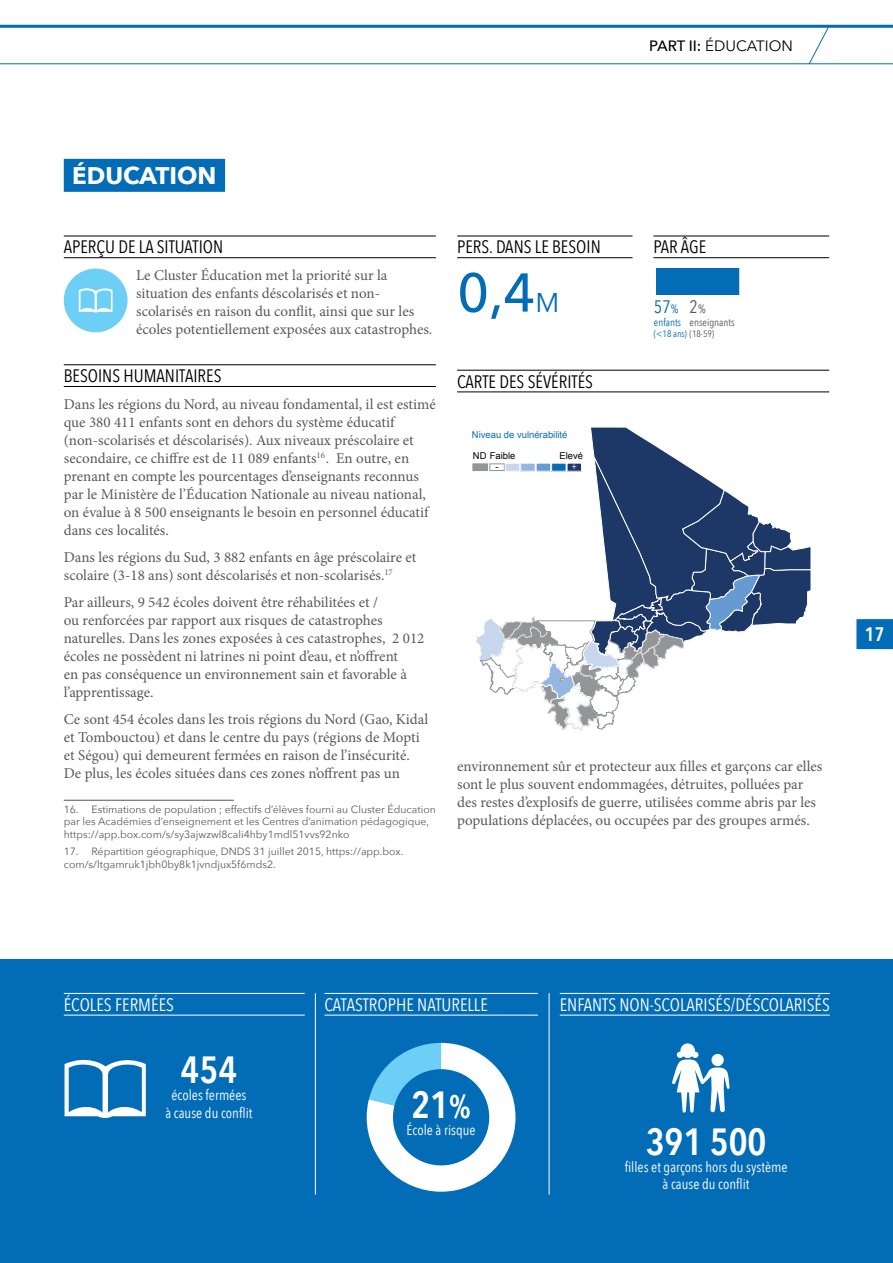
<style>
.page{position:relative;width:893px;height:1263px;background:#fff}
.page>*{position:absolute;margin:0;border:0;box-sizing:border-box;transform-origin:0 0}
.t1{font:500 54px "Avenir Next";color:#036cb6}
.t2{font:600 37.8px "Avenir Next Condensed";color:#fff}
.t3{font:700 24px "Avenir Next";color:#fff}
.t4{font:600 19.5px "Avenir Next Condensed";color:#fff}
.t5{font:18px "Avenir Next Condensed";color:#000}
.t6{font:18px "Avenir Next Condensed";color:#fff}
.t7{font:18px "Avenir Next Condensed";color:#036cb6}
.t8{font:18px "Avenir Next Condensed";color:#58595b}
.t9{font:15px/18px "Minion Pro";color:#58595b}
.t10{font:15px "Avenir Next";color:#000}
.t11{font:14.4px/17.2px "Avenir Next Condensed";color:#fff;text-align:center}
.t12{font:10.5px/12.6px "Avenir Next";color:#58595b}
.t13{font:10.5px "Avenir Next Condensed";color:#58595b}
.t14{font:10.5px "Avenir Next Condensed";color:#036cb6}
.t15{font:9.45px "Arial";color:#086cb6}
.t16{font:9.45px "Avenir Next Condensed";color:#036cb6}
.t17{font:9.45px "Arial";color:#000}
.t18{font:9.45px "Arial";color:#dcddde}
.s1{font-weight:500}
.s2{font-weight:400;font-size:27px}
.s3{font-size:12px}
.s4{color:#58595b}
.s5{font-size:32.4px}
</style>
<div class="page">
<svg style="left:808px;top:28px;width:22px;height:37px"></svg>
<div style="left:856px;top:619px;width:37px;height:30px;background:#036cb6"></div>
<hr style="left:0;top:63px;width:893px;height:1px;background:#036cb6">
<hr style="left:0;top:25px;width:893px;height:3px;background:#036cb6">
<hr style="left:457px;top:236px;width:175px;height:1px;background:#000">
<hr style="left:457px;top:257px;width:175px;height:1px;background:#000">
<div style="left:64px;top:159px;width:161px;height:33px;background:#036cb6"></div>
<hr style="left:457px;top:370px;width:372px;height:1px;background:#000">
<hr style="left:457px;top:392px;width:372px;height:1px;background:#000">
<hr style="left:64px;top:236px;width:372px;height:1px;background:#000">
<hr style="left:64px;top:257px;width:372px;height:1px;background:#000">
<hr style="left:64px;top:364px;width:372px;height:1px;background:#000">
<hr style="left:64px;top:386px;width:372px;height:1px;background:#000">
<hr style="left:64px;top:800px;width:170px;height:1px;background:#58595b">
<hr style="left:653px;top:236px;width:176px;height:1px;background:#000">
<hr style="left:653px;top:257px;width:176px;height:1px;background:#000">
<hr style="left:738px;top:268px;width:2px;height:27px;background:#d1d3d4">
<div style="left:656px;top:268px;width:82px;height:27px;background:#036cb6"></div>
<svg style="left:476px;top:427px;width:335px;height:304px"></svg>
<div style="left:490px;top:464px;width:14px;height:6px;background:#fff"></div>
<div style="left:489px;top:463px;width:16px;height:8px;border:1px solid #939598"></div>
<div style="left:505px;top:463px;width:15px;height:8px;background:#c8d6ee"></div>
<div style="left:505px;top:463px;width:15px;height:9px;border:1px solid #fff"></div>
<div style="left:521px;top:463px;width:14px;height:8px;background:#95b6e0"></div>
<div style="left:520px;top:463px;width:16px;height:9px;border:1px solid #fff"></div>
<div style="left:536px;top:463px;width:15px;height:8px;background:#659ad2"></div>
<div style="left:536px;top:463px;width:15px;height:9px;border:1px solid #fff"></div>
<div style="left:552px;top:463px;width:14px;height:8px;background:#086cb6"></div>
<div style="left:567px;top:463px;width:14px;height:8px;background:#1d3767"></div>
<div style="left:473px;top:464px;width:14px;height:6px;background:#939598"></div>
<div style="left:472px;top:463px;width:16px;height:8px;border:1px solid #939598"></div>
<div style="left:64px;top:268px;width:64px;height:64px;background:#6dcff6;border-radius:50%"></div>
<svg style="left:79px;top:288px;width:34px;height:24px"></svg>
<div style="left:0;top:959px;width:893px;height:304px;background:#036cb6"></div>
<hr style="left:64px;top:993px;width:241px;height:1px;background:#fff">
<hr style="left:64px;top:1015px;width:241px;height:1px;background:#fff">
<hr style="left:324px;top:993px;width:214px;height:1px;background:#fff">
<hr style="left:324px;top:1015px;width:214px;height:1px;background:#fff">
<hr style="left:560px;top:993px;width:270px;height:1px;background:#fff">
<hr style="left:560px;top:1015px;width:270px;height:1px;background:#fff">
<hr style="left:315px;top:993px;width:1px;height:202px;background:#fff">
<hr style="left:549px;top:993px;width:1px;height:202px;background:#fff">
<svg style="left:176px;top:1066px;width:15px;height:8px"></svg>
<svg style="left:200px;top:1047px;width:11px;height:27px"></svg>
<svg style="left:367px;top:1043px;width:148px;height:149px"></svg>
<p class="t10" style="left:649px;top:33px;width:145px"><span class="s1">PART II:</span> ÉDUCATION</p>
<h3 class="t3" style="left:72px;top:155px;width:146px">ÉDUCATION</h3>
<p class="t5" style="left:64px;top:232px;width:161px">APERÇU DE LA SITUATION</p>
<p class="t9" style="left:136px;top:266px;width:298px">Le Cluster Éducation met la priorité sur la situation des enfants déscolarisés et non&shy;scolarisés en raison du conflit, ainsi que sur les écoles potentiellement exposées aux catastrophes.</p>
<p class="t5" style="left:64px;top:360px;width:159px">BESOINS HUMANITAIRES</p>
<p class="t9" style="left:64px;top:395px;width:373px">Dans les régions du Nord, au niveau fondamental, il est estimé que 380 411 enfants sont en dehors du système éducatif (non-scolarisés et déscolarisés). Aux niveaux préscolaire et secondaire, ce chiffre est de 11 089 enfants<sup>16</sup>. En outre, en prenant en compte les pourcentages d’enseignants reconnus par le Ministère de l’Éducation Nationale au niveau national, on évalue à 8 500 enseignants le besoin en personnel éducatif dans ces localités.</p>
<p class="t9" style="left:64px;top:548px;width:354px">Dans les régions du Sud, 3 882 enfants en âge préscolaire et scolaire (3-18 ans) sont déscolarisés et non-scolarisés.<sup>17</sup><sup>20</sup></p>
<p class="t9" style="left:64px;top:593px;width:362px">Par ailleurs, 9 542 écoles doivent être réhabilitées et /<br>ou renforcées par rapport aux risques de catastrophes naturelles. Dans les zones exposées à ces catastrophes, 2 012 écoles ne possèdent ni latrines ni point d’eau, et n’offrent<br>en pas conséquence un environnement sain et favorable à l’apprentissage.</p>
<p class="t9" style="left:64px;top:710px;width:366px">Ce sont 454 écoles dans les trois régions du Nord (Gao, Kidal et Tombouctou) et dans le centre du pays (régions de Mopti et Ségou) qui demeurent fermées en raison de l’insécurité.<br>De plus, les écoles situées dans ces zones n’offrent pas un</p>
<p class="t12" style="left:64px;top:802px;width:374px">16. Estimations de population ; effectifs d’élèves fourni au Cluster Éducation par les Académies d’enseignement et les Centres d’animation pédagogique, https://app.box.com/s/sy3ajwzwl8cali4hby1mdl51vvs92nko</p>
<p class="t12" style="left:64px;top:844px;width:341px">17. Répartition géographique, DNDS 31 juillet 2015, https://app.box. com/s/ltgamruk1jbh0by8k1jvndjux5f6mds2.</p>
<p class="t5" style="left:457px;top:232px;width:145px">PERS. DANS LE BESOIN</p>
<h1 class="t1" style="left:457px;top:247px;width:104px">0,4<span class="s2">M</span></h1>
<p class="t5" style="left:457px;top:366px;width:137px">CARTE DES SÉVÉRITÉS</p>
<p class="t15" style="left:472px;top:428px;width:97px">Niveau de vulnérabilité</p>
<p class="t17" style="left:495px;top:460px;width:5px">-</p>
<p class="t18" style="left:571px;top:460px;width:7px">+</p>
<p class="t17" style="left:473px;top:450px;width:44px">ND Faible</p>
<p class="t17" style="left:559px;top:450px;width:25px">Elevé</p>
<p class="t5" style="left:653px;top:232px;width:54px">PAR ÂGE</p>
<p class="t8" style="left:690px;top:292px;width:18px">2<span class="s3">%</span></p>
<p class="t13" style="left:690px;top:313px;width:46px">enseignants</p>
<p class="t7" style="left:654px;top:292px;width:26px">57<span class="s3">%</span></p>
<p class="t14" style="left:654px;top:313px;width:29px">enfants</p>
<p class="t16" style="left:654px;top:326px;width:62px">(&lt;18 ans) <span class="s4">(18-59)</span></p>
<p class="t9" style="left:457px;top:757px;width:367px">environnement sûr et protecteur aux filles et garçons car elles sont le plus souvent endommagées, détruites, polluées par des restes d’explosifs de guerre, utilisées comme abris par les populations déplacées, ou occupées par des groupes armés.</p>
<h3 class="t4" style="left:865px;top:617px;width:21px">17</h3>
<p class="t6" style="left:64px;top:989px;width:112px">ÉCOLES FERMÉES</p>
<p class="t6" style="left:324px;top:989px;width:165px">CATASTROPHE NATURELLE</p>
<p class="t6" style="left:560px;top:989px;width:272px">ENFANTS NON-SCOLARISÉS/DÉSCOLARISÉS</p>
<h2 class="t2" style="left:181px;top:1037px;width:58px">454</h2>
<p class="t11" style="left:165px;top:1086px;width:88px">écoles fermées<br>à cause du conflit</p>
<h2 class="t2" style="left:411px;top:1072px;width:61px">21<span class="s5">%</span></h2>
<p class="t11" style="left:406px;top:1121px;width:71px">École à risque</p>
<h2 class="t2" style="left:646px;top:1109px;width:122px">391 500</h2>
<p class="t11" style="left:625px;top:1157px;width:164px">filles et garçons hors du système à cause du conflit</p>
</div>
